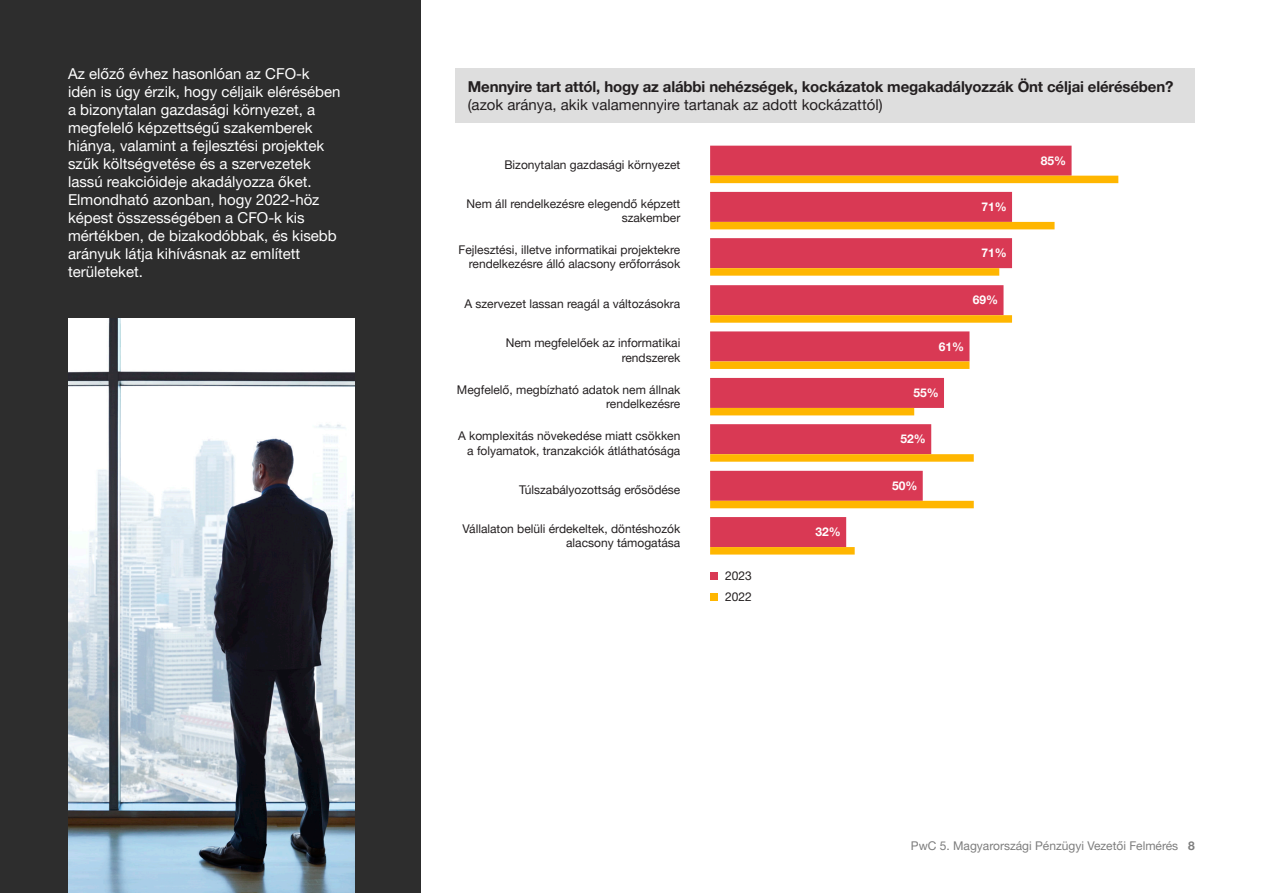
<style>
.page{position:relative;width:1263px;height:893px;background:#fff}
.page>*{position:absolute;margin:0;border:0;box-sizing:border-box;transform-origin:0 0}
.Graph_Labels_RIght_A{font:15px/18px "Helvetica Neue LT Pro";color:#fff}
.Graph_Labels_RIght_A-2{font:700 15px/18px "Helvetica Neue LT Pro";letter-spacing:-.01em;color:#231f20}
.Graph_Labels_RIght_A-3{font:12px/14.4px "Helvetica Neue LT Pro";color:#231f20;text-align:right}
.t1{font:12px "Helvetica Neue LT Pro";color:#7d7d7d}
.Graph_Labels_RIght_A-4{font:700 12px "Helvetica Neue LT Pro";color:#fff}
.s1{font-weight:400}
.s2{font-weight:700}
</style>
<div class="page">
<div style="left:0;top:0;width:421px;height:893px;background:#2d2d2d"></div>
<div style="left:710px;top:146px;width:361px;height:30px;background:#d93954"></div>
<div style="left:710px;top:331px;width:259px;height:30px;background:#d93954"></div>
<div style="left:710px;top:424px;width:221px;height:30px;background:#d93954"></div>
<div style="left:710px;top:517px;width:136px;height:30px;background:#d93954"></div>
<div style="left:710px;top:285px;width:293px;height:30px;background:#d93954"></div>
<div style="left:710px;top:378px;width:234px;height:30px;background:#d93954"></div>
<div style="left:710px;top:471px;width:213px;height:30px;background:#d93954"></div>
<div style="left:710px;top:238px;width:302px;height:30px;background:#d93954"></div>
<div style="left:710px;top:192px;width:302px;height:30px;background:#d93954"></div>
<div style="left:455px;top:68px;width:740px;height:54px;background:#dedede"></div>
<div style="left:710px;top:176px;width:408px;height:7px;background:#ffb600"></div>
<div style="left:710px;top:222px;width:344px;height:7px;background:#ffb600"></div>
<div style="left:710px;top:268px;width:289px;height:8px;background:#ffb600"></div>
<div style="left:710px;top:361px;width:259px;height:8px;background:#ffb600"></div>
<div style="left:710px;top:454px;width:264px;height:8px;background:#ffb600"></div>
<div style="left:710px;top:547px;width:145px;height:8px;background:#ffb600"></div>
<div style="left:710px;top:315px;width:302px;height:8px;background:#ffb600"></div>
<div style="left:710px;top:408px;width:204px;height:7px;background:#ffb600"></div>
<div style="left:710px;top:501px;width:264px;height:7px;background:#ffb600"></div>
<div style="left:710px;top:572px;width:8px;height:8px;background:#d93954"></div>
<div style="left:710px;top:593px;width:8px;height:8px;background:#ffb600"></div>
<img style="left:68px;top:319px;width:286px;height:574px">
<p class="Graph_Labels_RIght_A" style="left:68px;top:64px;width:274px">Az előző évhez hasonlóan az CFO-k idén is úgy érzik, hogy céljaik elérésében a bizonytalan gazdasági környezet, a megfelelő képzettségű szakemberek hiánya, valamint a fejlesztési projektek szűk költségvetése és a szervezetek lassú reakcióideje akadályozza őket.<br>Elmondható azonban, hogy 2022-höz képest összességében a CFO-k kis mértékben, de bizakodóbbak, és kisebb arányuk látja kihívásnak az említett területeket.</p>
<p class="Graph_Labels_RIght_A-2" style="left:468px;top:77px;width:707px">Mennyire tart attól, hogy az alábbi nehézségek, kockázatok megakadályozzák Önt céljai elérésében? <span class="s1">(azok aránya, akik valamennyire tartanak az adott kockázattól)</span></p>
<p class="Graph_Labels_RIght_A-3" style="left:504px;top:157px;width:177px">Bizonytalan gazdasági környezet</p>
<p class="Graph_Labels_RIght_A-4" style="left:1041px;top:153px;width:27px">85%</p>
<p class="Graph_Labels_RIght_A-3" style="left:467px;top:196px;width:215px">Nem áll rendelkezésre elegendő képzett szakember</p>
<p class="Graph_Labels_RIght_A-3" style="left:459px;top:242px;width:223px">Fejlesztési, illetve informatikai projektekre rendelkezésre álló alacsony erőforrások</p>
<p class="Graph_Labels_RIght_A-4" style="left:981px;top:199px;width:27px">71%</p>
<p class="Graph_Labels_RIght_A-4" style="left:981px;top:246px;width:27px">71%</p>
<p class="Graph_Labels_RIght_A-3" style="left:464px;top:296px;width:217px">A szervezet lassan reagál a változásokra</p>
<p class="Graph_Labels_RIght_A-4" style="left:973px;top:293px;width:27px">69%</p>
<p class="Graph_Labels_RIght_A-3" style="left:506px;top:336px;width:176px">Nem megfelelőek az informatikai rendszerek</p>
<p class="Graph_Labels_RIght_A-4" style="left:939px;top:339px;width:27px">61%</p>
<p class="Graph_Labels_RIght_A-3" style="left:457px;top:382px;width:225px">Megfelelő, megbízható adatok nem állnak rendelkezésre</p>
<p class="Graph_Labels_RIght_A-4" style="left:913px;top:386px;width:27px">55%</p>
<p class="Graph_Labels_RIght_A-3" style="left:458px;top:428px;width:224px">A komplexitás növekedése miatt csökken a folyamatok, tranzakciók átláthatósága</p>
<p class="Graph_Labels_RIght_A-4" style="left:900px;top:432px;width:27px">52%</p>
<p class="Graph_Labels_RIght_A-3" style="left:519px;top:482px;width:163px">Túlszabályozottság erősödése</p>
<p class="Graph_Labels_RIght_A-4" style="left:892px;top:478px;width:27px">50%</p>
<p class="Graph_Labels_RIght_A-3" style="left:463px;top:521px;width:219px">Vállalaton belüli érdekeltek, döntéshozók alacsony támogatása</p>
<p class="Graph_Labels_RIght_A-4" style="left:815px;top:525px;width:27px">32%</p>
<p class="Graph_Labels_RIght_A-3" style="left:725px;top:569px;width:28px">2023</p>
<p class="Graph_Labels_RIght_A-3" style="left:725px;top:590px;width:28px">2022</p>
<p class="t1" style="left:911px;top:839px;width:285px">PwC 5. Magyarországi Pénzügyi Vezetői Felmérés <span class="s2">8</span></p>
</div>
